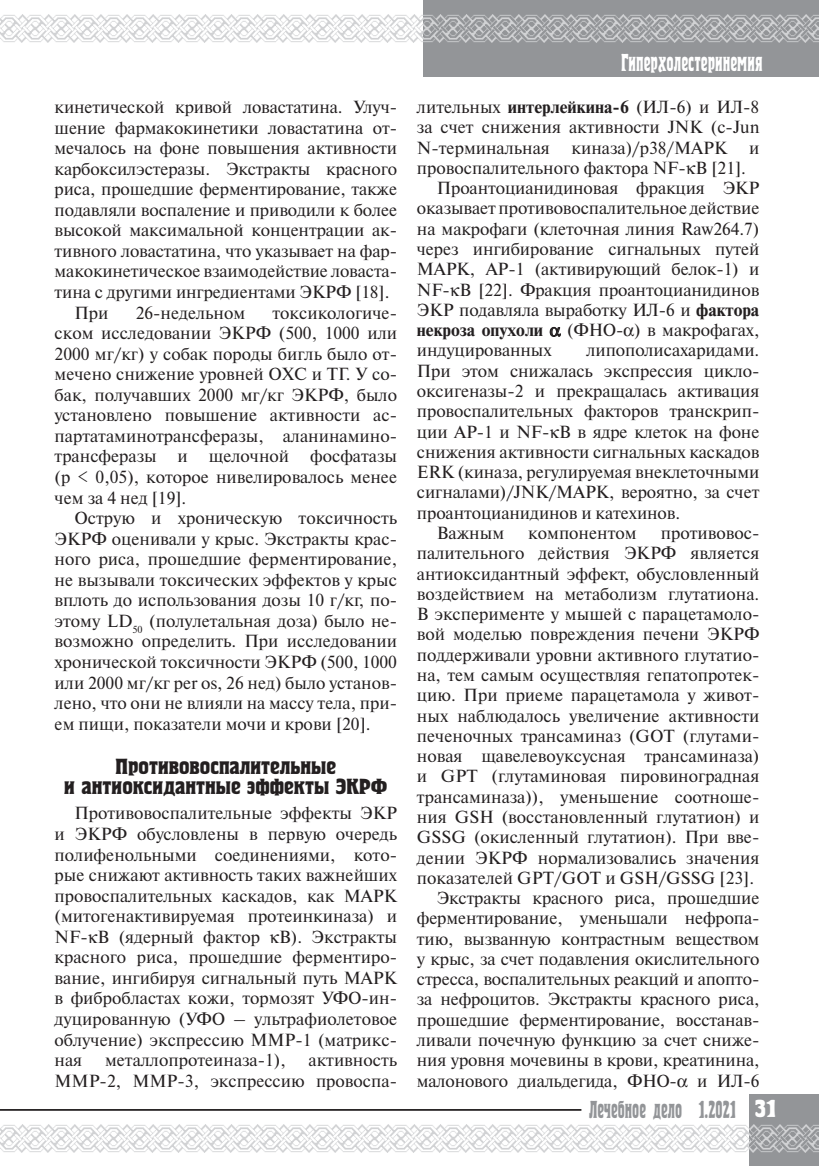
<style>
.page{position:relative;width:819px;height:1166px;background:#fff}
.page>*{position:absolute;margin:0;border:0;box-sizing:border-box;transform-origin:0 0}
.t1{font:24.5px "Herold C";color:#939598}
.t2{font:24.5px "Herold C";color:#fff}
.head1{font:700 21.88px/19.6px "Herold C";color:#231f20;text-align:center}
.osn_text{font:17.5px/20.3px "Newton C";color:#231f20;text-align:justify}
.s1{font-weight:700}
.s2{font-weight:700;color:#fff}
</style>
<div class="page">
<div style="left:423px;top:0;width:396px;height:76px;background:#939598"></div>
<img style="left:0;top:15px;width:819px;height:28px">
<div style="left:749px;top:1094px;width:70px;height:72px;background:#939598"></div>
<img style="left:0;top:1124px;width:819px;height:28px">
<hr style="left:0;top:1109px;width:581px;height:2px;background:#231f20">
<svg style="left:549px;top:326px;width:12px;height:11px"></svg>
<p class="osn_text" style="left:55px;top:97px;width:344px">кинетической кривой ловастатина. Улуч&shy;шение фармакокинетики ловастатина от&shy;мечалось на фоне повышения активности карбоксилэстеразы. Экстракты красного риса, прошедшие ферментирование, также подавляли воспаление и приводили к более высокой максимальной концентрации ак&shy;тивного ловастатина, что указывает на фар&shy;макокинетическое взаимодействие ловаста&shy;тина с другими ингредиентами ЭКРФ [18].</p>
<p class="osn_text" style="left:74px;top:302px;width:36px">При</p>
<p class="osn_text" style="left:136px;top:302px;width:111px">26-недельном</p>
<p class="osn_text" style="left:55px;top:302px;width:344px;text-align:left;text-indent:218px">токсикологиче&shy;ском исследовании ЭКРФ (500, 1000 или 2000 мг/кг) у собак породы бигль было от&shy;мечено снижение уровней ОХС и ТГ. У со&shy;бак, получавших 2000 мг/кг ЭКРФ, было установлено повышение активности ас&shy;партатаминотрансферазы, аланинамино&shy;трансферазы и щелочной фосфатазы (р &lt; 0,05), которое нивелировалось менее чем за 4 нед [19].</p>
<p class="osn_text" style="left:55px;top:508px;width:344px;text-indent:20px">Острую и хроническую токсичность ЭКРФ оценивали у крыс. Экстракты крас&shy;ного риса, прошедшие ферментирование, не вызывали токсических эффектов у крыс вплоть до использования дозы 10 г/кг, по&shy;этому LD<sub>50</sub> (полулетальная доза) было не&shy;возможно определить. При исследовании хронической токсичности ЭКРФ (500, 1000 или 2000 мг/кг per os, 26 нед) было установ&shy;лено, что они не влияли на массу тела, при&shy;ем пищи, показатели мочи и крови [20].</p>
<p class="head1" style="left:64px;top:758px;width:324px">Противовоспалительные<br>и антиоксидантные эффекты ЭКРФ</p>
<p class="osn_text" style="left:55px;top:803px;width:344px;text-indent:20px">Противовоспалительные эффекты ЭКР и ЭКРФ обусловлены в первую очередь полифенольными соединениями, кото&shy;рые снижают активность таких важнейших провоспалительных каскадов, как MAPK (митогенактивируемая протеинкиназа) и NF- B (ядерный фактор B). Экстракты красного риса, прошедшие ферментиро&shy;вание, ингибируя сигнальный путь MAPK в фибробластах кожи, тормозят УФО-ин&shy;дуцированную (УФО – ультрафиолетовое облучение) экспрессию MMP-1 (матрикс&shy;ная</p>
<p class="osn_text" style="left:105px;top:1050px;width:182px">металлопротеиназа-1),</p>
<p class="osn_text" style="left:55px;top:1050px;width:344px;text-align:right">активность<br>MMP-2, MMP-3, экспрессию провоспа-</p>
<h1 class="t2" style="left:621px;top:51px;width:143px">Гиперхолестеринемия</h1>
<p class="osn_text" style="left:417px;top:97px;width:344px">лительных <span class="s1">интерлейкина-6</span> (ИЛ-6) и ИЛ-8 за счет снижения активности JNK (c-Jun N-терминальная киназа)/p38/MAPK и провоспалительного фактора NF- B [21].</p>
<p class="osn_text" style="left:417px;top:178px;width:344px;text-indent:20px">Проантоцианидиновая фракция ЭКР оказывает противовоспалительное действие на макрофаги (клеточная линия Raw264.7) через ингибирование сигнальных путей MAPK, AP-1 (активирующий белок-1) и NF- B [22]. Фракция проантоцианидинов ЭКР подавляла выработку ИЛ-6 и <span class="s1">фактора некроза опухоли</span></p>
<p class="osn_text" style="left:567px;top:320px;width:194px">(ФНО- ) в макрофагах,</p>
<p class="osn_text" style="left:417px;top:340px;width:136px">индуцированных</p>
<p class="osn_text" style="left:417px;top:340px;width:344px;text-indent:169px">липополисахаридами.<br>При этом снижалась экспрессия цикло&shy;оксигеназы-2 и прекращалась активация провоспалительных факторов транскрип&shy;ции AP-1 и NF- B в ядре клеток на фоне снижения активности сигнальных каскадов ERK (киназа, регулируемая внеклеточными сигналами)/JNK/MAPK, вероятно, за счет проантоцианидинов и катехинов.</p>
<p class="osn_text" style="left:437px;top:523px;width:69px">Важным</p>
<p class="osn_text" style="left:528px;top:523px;width:110px">компонентом</p>
<p class="osn_text" style="left:417px;top:523px;width:344px;text-indent:244px">противовос&shy;палительного действия ЭКРФ является антиоксидантный эффект, обусловленный воздействием на метаболизм глутатиона.<br>В эксперименте у мышей с парацетамоло&shy;вой моделью повреждения печени ЭКРФ поддерживали уровни активного глутатио&shy;на, тем самым осуществляя гепатопротек&shy;цию. При приеме парацетамола у живот&shy;ных наблюдалось увеличение активности печеночных трансаминаз (GOT (глутами&shy;новая щавелевоуксусная трансаминаза) и GPT (глутаминовая пировиноградная трансаминаза)), уменьшение соотноше&shy;ния GSH (восстановленный глутатион) и GSSG (окисленный глутатион). При вве&shy;дении ЭКРФ нормализовались значения показателей GPT/GOT и GSH/GSSG [23].</p>
<p class="osn_text" style="left:417px;top:888px;width:344px;text-indent:20px">Экстракты красного риса, прошедшие ферментирование, уменьшали нефропа&shy;тию, вызванную контрастным веществом у крыс, за счет подавления окислительного стресса, воспалительных реакций и апопто&shy;за нефроцитов. Экстракты красного риса, прошедшие ферментирование, восстанав&shy;ливали почечную функцию за счет сниже&shy;ния уровня мочевины в крови, креатинина, малонового диальдегида, ФНО- и ИЛ-6</p>
<h1 class="t1" style="left:589px;top:1098px;width:188px">Лечебное дело 1.2021 <span class="s2">31</span></h1>
</div>
